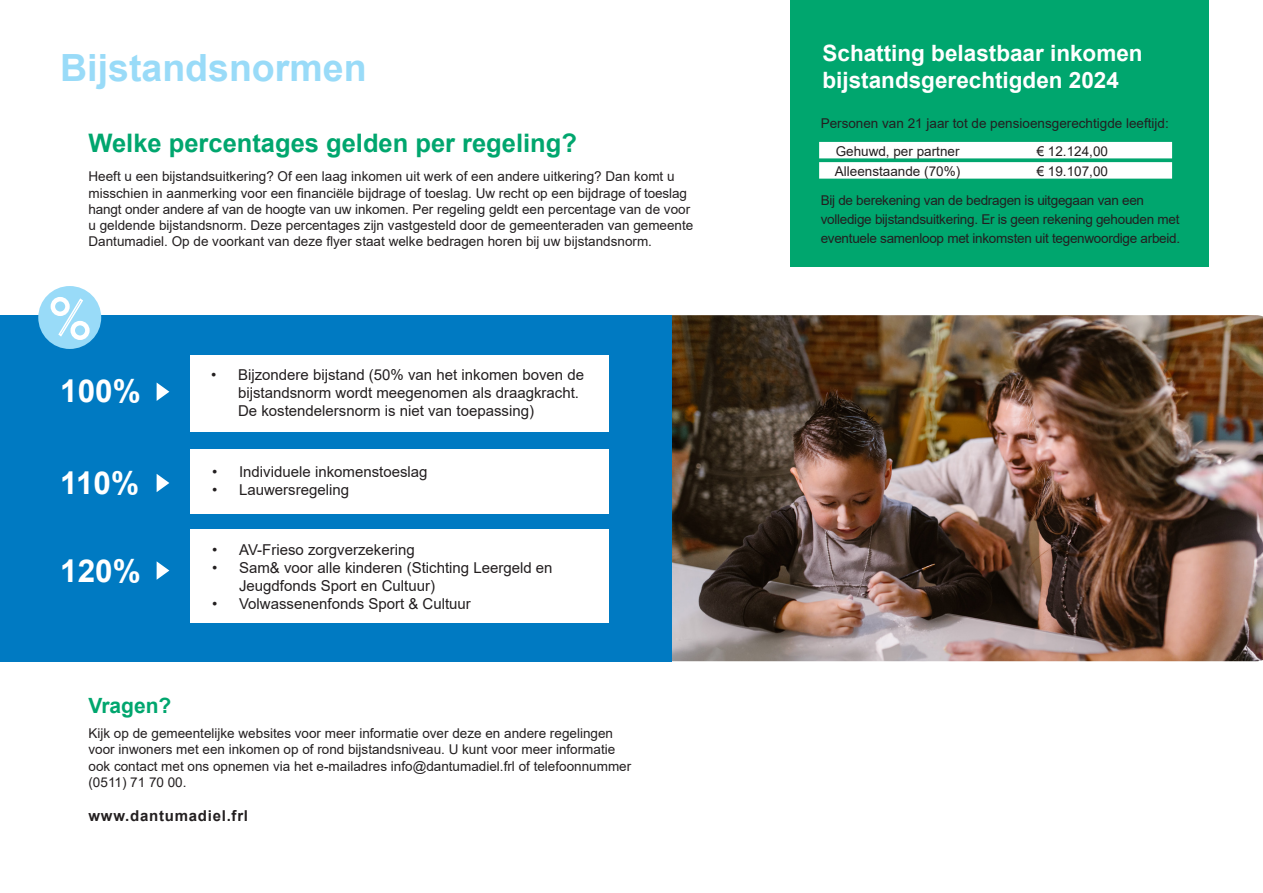
<style>
.page{position:relative;width:1263px;height:893px;background:#fff}
.page>*{position:absolute;margin:0;border:0;box-sizing:border-box;transform-origin:0 0}
.t1{font:700 37.5px "Arial";color:#99dbf8}
.t2{font:700 31.5px "Arial";color:#fff}
.t3{font:700 25.5px "Arial";color:#00a66e}
.t4{font:700 22.5px/27px "Arial";color:#fff}
.t5{font:700 21px "Arial";color:#00a66e}
.t6{font:15px/18px "Arial";color:#231f20}
.t7{font:700 15px "Arial";letter-spacing:.05em;color:#231f20}
.t8{font:13.5px/16.2px "Arial";color:#231f20}
.t9{font:13.5px/19.2px "Arial";letter-spacing:-.02em;color:#231f20}
</style>
<div class="page">
<img style="left:672px;top:315px;width:591px;height:346px">
<div style="left:0;top:315px;width:672px;height:346px;background:#007ac2"></div>
<div style="left:191px;top:355px;width:418px;height:76px;background:#fff"></div>
<div style="left:191px;top:449px;width:418px;height:65px;background:#fff"></div>
<div style="left:191px;top:529px;width:418px;height:93px;background:#fff"></div>
<div style="left:791px;top:0;width:418px;height:266px;background:#00a66e"></div>
<div style="left:819px;top:142px;width:353px;height:16px;background:#fff"></div>
<div style="left:819px;top:162px;width:353px;height:17px;background:#fff"></div>
<div style="left:38px;top:286px;width:63px;height:63px;background:#99dbf8;border-radius:50%"></div>
<svg style="left:58px;top:298px;width:26px;height:39px"></svg>
<svg style="left:53px;top:299px;width:14px;height:15px"></svg>
<div style="left:51px;top:297px;width:19px;height:19px;border:4px solid #fff;border-radius:50%"></div>
<svg style="left:73px;top:323px;width:14px;height:15px"></svg>
<div style="left:70px;top:321px;width:20px;height:19px;border:4px solid #fff;border-radius:50%"></div>
<svg style="left:157px;top:383px;width:12px;height:18px"></svg>
<svg style="left:157px;top:474px;width:12px;height:18px"></svg>
<svg style="left:157px;top:561px;width:12px;height:19px"></svg>
<p class="t1" style="left:60px;top:42px;width:308px">Bijstandsnormen</p>
<p class="t3" style="left:88px;top:125px;width:490px">Welke percentages gelden per regeling?</p>
<p class="t8" style="left:88px;top:168px;width:606px">Heeft u een bijstandsuitkering? Of een laag inkomen uit werk of een andere uitkering? Dan komt u misschien in aanmerking voor een financiële bijdrage of toeslag. Uw recht op een bijdrage of toeslag hangt onder andere af van de hoogte van uw inkomen. Per regeling geldt een percentage van de voor u geldende bijstandsnorm. Deze percentages zijn vastgesteld door de gemeenteraden van gemeente Dantumadiel. Op de voorkant van deze flyer staat welke bedragen horen bij uw bijstandsnorm.</p>
<p class="t2" style="left:60px;top:368px;width:82px">100%</p>
<p class="t2" style="left:60px;top:460px;width:80px">110%</p>
<p class="t2" style="left:60px;top:549px;width:82px">120%</p>
<p class="t6" style="left:238px;top:366px;width:348px;text-indent:-27px">• Bijzondere bijstand (50% van het inkomen boven de bijstandsnorm wordt meegenomen als draagkracht.<br>De kostendelersnorm is niet van toepassing)</p>
<p class="t6" style="left:212px;top:463px;width:217px">• Individuele inkomenstoeslag</p>
<p class="t6" style="left:212px;top:481px;width:139px">• Lauwersregeling</p>
<p class="t6" style="left:212px;top:541px;width:204px">• AV-Frieso zorgverzekering</p>
<p class="t6" style="left:239px;top:559px;width:315px;text-indent:-27px">• Sam&amp; voor alle kinderen (Stichting Leergeld en<br>Jeugdfonds Sport en Cultuur)</p>
<p class="t6" style="left:212px;top:595px;width:260px">• Volwassenenfonds Sport &amp; Cultuur</p>
<p class="t5" style="left:88px;top:691px;width:84px">Vragen?</p>
<p class="t8" style="left:88px;top:725px;width:544px">Kijk op de gemeentelijke websites voor meer informatie over deze en andere regelingen voor inwoners met een inkomen op of rond bijstandsniveau. U kunt voor meer informatie ook contact met ons opnemen via het e-mailadres info@dantumadiel.frl of telefoonnummer (0511) 71 70 00.</p>
<p class="t7" style="left:88px;top:805px;width:161px">www.dantumadiel.frl</p>
<p class="t4" style="left:822px;top:40px;width:322px">Schatting belastbaar inkomen bijstandsgerechtigden 2024</p>
<p class="t8" style="left:821px;top:115px;width:350px">Personen van 21 jaar tot de pensioensgerechtigde leeftijd:</p>
<p class="t8" style="left:836px;top:143px;width:125px">Gehuwd, per partner</p>
<p class="t8" style="left:1037px;top:143px;width:73px">€ 12.124,00</p>
<p class="t8" style="left:835px;top:163px;width:127px">Alleenstaande (70%)</p>
<p class="t8" style="left:1037px;top:163px;width:73px">€ 19.107,00</p>
<p class="t9" style="left:821px;top:190px;width:325px">Bij de berekening van de bedragen is uitgegaan van een</p>
<p class="t9" style="left:821px;top:210px;width:361px">volledige bijstandsuitkering. Er is geen rekening gehouden met eventuele samenloop met inkomsten uit tegenwoordige arbeid.</p>
</div>
